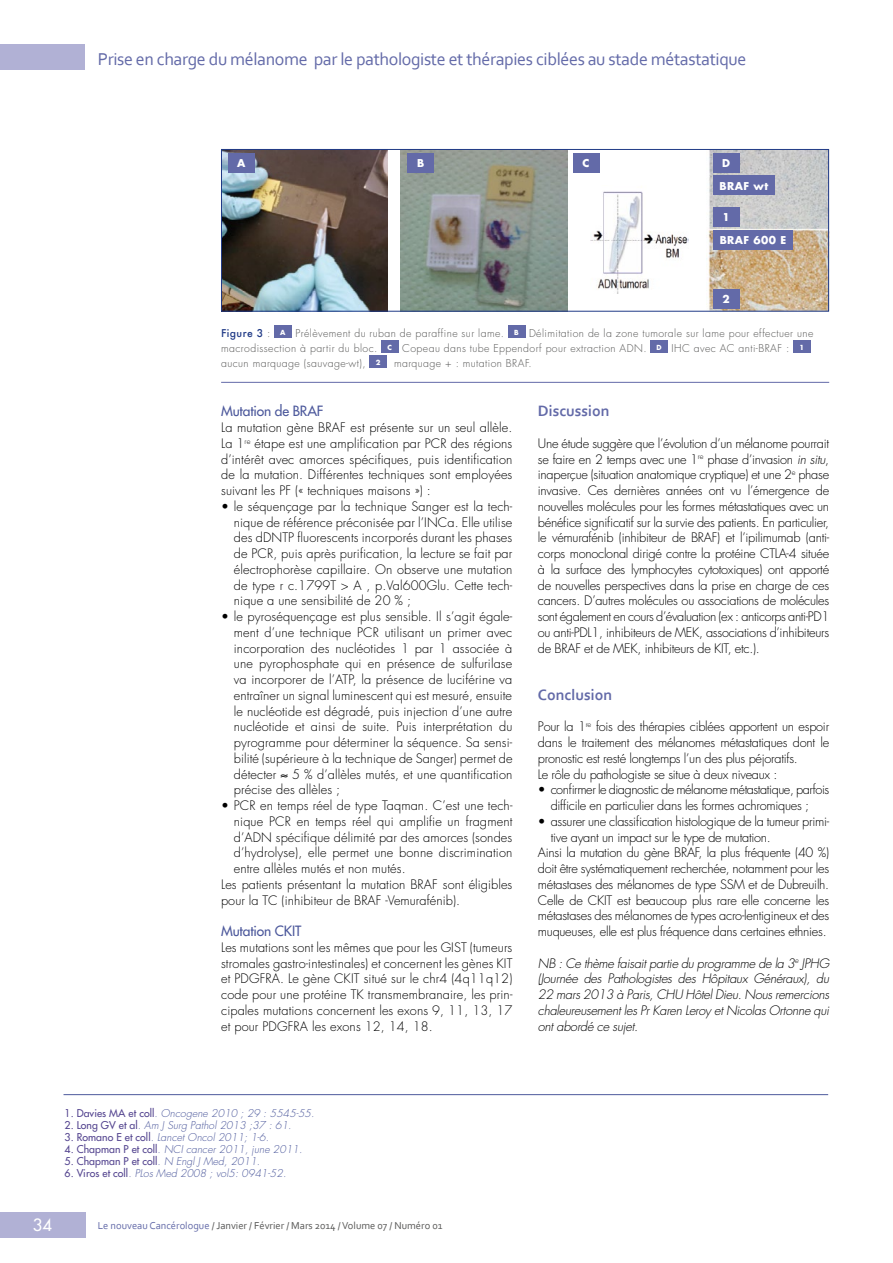
<style>
.page{position:relative;width:893px;height:1263px;background:#fff}
.page>*{position:absolute;margin:0;border:0;box-sizing:border-box;transform-origin:0 0}
.t1{font:18px "Corbel";letter-spacing:-.02em;color:#636aa8}
.t2{font:16.5px "Futura";color:#fff}
.t3{font:700 15.75px "Corbel";color:#636aa8}
.t4{font:13.8px "Futura";letter-spacing:-.01em;color:#4d599c}
.t5{font:300 12.75px/15.8px "Futura";letter-spacing:-.02em;color:#000;text-align:justify}
.t6{font:italic 300 12.75px/15.8px "Futura";letter-spacing:-.02em;color:#000;text-align:justify}
.t7{font:300 12.75px "Futura";letter-spacing:.01em;color:#000}
.t8{font:300 12.75px "Futura";letter-spacing:.005em;color:#000}
.t9{font:300 10.5px/15px "Futura";letter-spacing:.04em;color:#575756}
.t10{font:italic 300 10.5px "Futura";letter-spacing:.005em;color:#4d599c}
.t11{font:10.5px "Corbel";color:#575756}
.t12{font:10.5px "Futura";letter-spacing:.005em;color:#554690}
.t13{font:700 10.5px "Futura";letter-spacing:.04em;color:#fff}
.s1{font-weight:500;color:#213b87}
.s2{font-style:italic}
.s3{font-weight:400;font-style:normal;color:#554690}
.s4{font-weight:300;font-style:italic;color:#4d599c}
.s5{color:#636aa8}
</style>
<div class="page">
<div style="left:0;top:1212px;width:85px;height:25px;background:#b1b1d5"></div>
<div style="left:0;top:44px;width:85px;height:26px;background:#b1b1d5"></div>
<hr style="left:64px;top:1094px;width:764px;height:1px;background:#4d599c">
<img style="left:223px;top:151px;width:164px;height:159px">
<img style="left:401px;top:151px;width:166px;height:159px">
<img style="left:591px;top:191px;width:98px;height:102px">
<img style="left:706px;top:151px;width:121px;height:159px">
<div style="left:228px;top:153px;width:26px;height:19px;background:#636aa8"></div>
<div style="left:407px;top:153px;width:27px;height:19px;background:#636aa8"></div>
<div style="left:573px;top:153px;width:26px;height:19px;background:#636aa8"></div>
<div style="left:713px;top:153px;width:26px;height:19px;background:#636aa8"></div>
<div style="left:713px;top:207px;width:26px;height:19px;background:#636aa8"></div>
<div style="left:713px;top:289px;width:26px;height:19px;background:#636aa8"></div>
<div style="left:713px;top:176px;width:62px;height:19px;background:#636aa8"></div>
<div style="left:713px;top:230px;width:80px;height:19px;background:#636aa8"></div>
<div style="left:274px;top:326px;width:17px;height:12px;background:#636aa8"></div>
<div style="left:508px;top:326px;width:17px;height:12px;background:#636aa8"></div>
<div style="left:381px;top:341px;width:17px;height:12px;background:#636aa8"></div>
<div style="left:650px;top:341px;width:18px;height:12px;background:#636aa8"></div>
<div style="left:793px;top:341px;width:17px;height:12px;background:#636aa8"></div>
<div style="left:370px;top:356px;width:17px;height:12px;background:#636aa8"></div>
<hr style="left:221px;top:382px;width:608px;height:1px;background:#636aa8">
<div style="left:221px;top:149px;width:608px;height:163px;border:1px solid #213b87"></div>
<h1 class="t1" style="left:98px;top:48px;width:650px">Prise en charge du mélanome par le pathologiste et thérapies ciblées au stade métastatique</h1>
<p class="t13" style="left:237px;top:156px;width:10px">A</p>
<p class="t13" style="left:417px;top:156px;width:9px">B</p>
<p class="t13" style="left:583px;top:156px;width:8px">C</p>
<p class="t13" style="left:722px;top:156px;width:9px">D</p>
<p class="t13" style="left:720px;top:179px;width:50px">BRAF wt</p>
<p class="t13" style="left:722px;top:210px;width:9px">1</p>
<p class="t13" style="left:720px;top:233px;width:68px">BRAF 600 E</p>
<p class="t13" style="left:722px;top:292px;width:9px">2</p>
<p class="t9" style="left:221px;top:326px;width:594px"><span class="s1">Figure 3</span> : <sup>A</sup> Prélèvement du ruban de paraffine sur lame. <sup>B</sup> Délimitation de la zone tumorale sur lame pour effectuer une macrodissection à partir du bloc. <sup>C</sup> Copeau dans tube Eppendorf pour extraction ADN. <sup>D</sup> IHC avec AC anti-BRAF : <sup>1 </sup>aucun marquage (sauvage-wt), <sup>2</sup></p>
<p class="t9" style="left:394px;top:356px;width:139px">marquage + : mutation BRAF.</p>
<p class="t4" style="left:221px;top:403px;width:104px">Mutation de BRAF</p>
<p class="t5" style="left:221px;top:420px;width:293px">La mutation gène BRAF est présente sur un seul allèle.<br>La 1<sup>re</sup> étape est une amplification par PCR des régions d’intérêt avec amorces spécifiques, puis identification de la mutation. Différentes techniques sont employées suivant les PF (« techniques maisons ») :</p>
<p class="t5" style="left:234px;top:499px;width:280px;text-indent:-13px">• le séquençage par la technique Sanger est la tech&shy;nique de référence préconisée par l’INCa. Elle utilise des dDNTP fluorescents incorporés durant les phases de PCR, puis après purification, la lecture se fait par électrophorèse capillaire. On observe une mutation de type r c.1799T &gt; A , p.Val600Glu. Cette tech&shy;nique a une sensibilité de 20 % ;</p>
<p class="t5" style="left:234px;top:609px;width:280px;text-indent:-13px">• le pyroséquençage est plus sensible. Il s’agit égale&shy;ment d’une technique PCR utilisant un primer avec incorporation des nucléotides 1 par 1 associée à une pyrophosphate qui en présence de sulfurilase va incorporer de l’ATP, la présence de luciférine va entraîner un signal luminescent qui est mesuré, ensuite le nucléotide est dégradé, puis injection d’une autre nucléotide et ainsi de suite. Puis interprétation du pyrogramme pour déterminer la séquence. Sa sensi&shy;bilité (supérieure à la technique de Sanger) permet de détecter ≈ 5 % d’allèles mutés, et une quantification précise des allèles ;</p>
<p class="t7" style="left:221px;top:798px;width:293px">• PCR en temps réel de type Taqman. C’est une tech-</p>
<p class="t7" style="left:234px;top:813px;width:280px">nique PCR en temps réel qui amplifie un fragment</p>
<p class="t7" style="left:234px;top:829px;width:280px">d’ADN spécifique délimité par des amorces (sondes</p>
<p class="t7" style="left:234px;top:845px;width:280px">d’hydrolyse), elle permet une bonne discrimination</p>
<p class="t7" style="left:234px;top:861px;width:173px">entre allèles mutés et non mutés.</p>
<p class="t8" style="left:221px;top:876px;width:293px">Les patients présentant la mutation BRAF sont éligibles</p>
<p class="t8" style="left:221px;top:892px;width:241px">pour la TC (inhibiteur de BRAF -Vemurafénib).</p>
<p class="t4" style="left:221px;top:922px;width:82px">Mutation CKIT</p>
<p class="t5" style="left:221px;top:940px;width:293px">Les mutations sont les mêmes que pour les GIST (tumeurs stromales gastro-intestinales) et concernent les gènes KIT et PDGFRA. Le gène CKIT situé sur le chr4 (4q11q12) code pour une protéine TK transmembranaire, les prin&shy;cipales mutations concernent les exons 9, 11, 13, 17 et pour PDGFRA les exons 12, 14, 18.</p>
<p class="t3" style="left:538px;top:401px;width:73px">Discussion</p>
<p class="t5" style="left:538px;top:436px;width:293px">Une étude suggère que l’évolution d’un mélanome pourrait se faire en 2 temps avec une 1<sup>re</sup> phase d’invasion <span class="s2">in situ</span>, inaperçue (situation anatomique cryptique) et une 2<sup>e</sup> phase invasive. Ces dernières années ont vu l’émergence de nouvelles molécules pour les formes métastatiques avec un bénéfice significatif sur la survie des patients. En particulier, le vémurafénib (inhibiteur de BRAF) et l’ipilimumab (anti&shy;corps monoclonal dirigé contre la protéine CTLA-4 située à la surface des lymphocytes cytotoxiques) ont apporté de nouvelles perspectives dans la prise en charge de ces cancers. D’autres molécules ou associations de molécules sont également en cours d’évaluation (ex : anticorps anti-PD1 ou anti-PDL1, inhibiteurs de MEK, associations d’inhibiteurs de BRAF et de MEK, inhibiteurs de KIT, etc.).</p>
<p class="t3" style="left:538px;top:685px;width:76px">Conclusion</p>
<p class="t5" style="left:538px;top:719px;width:293px;text-align:left">Pour la 1<sup>re</sup> fois des thérapies ciblées apportent un espoir dans le traitement des mélanomes métastatiques dont le pronostic est resté longtemps l’un des plus péjoratifs.<br>Le rôle du pathologiste se situe à deux niveaux :</p>
<p class="t5" style="left:538px;top:782px;width:293px;text-align:center">• confirmer le diagnostic de mélanome métastatique, parfois difficile en particulier dans les formes achromiques ;</p>
<p class="t5" style="left:538px;top:814px;width:293px">• assurer une classification histologique de la tumeur primi-</p>
<p class="t5" style="left:551px;top:829px;width:222px">tive ayant un impact sur le type de mutation.</p>
<p class="t5" style="left:538px;top:845px;width:293px">Ainsi la mutation du gène BRAF, la plus fréquente (40 %)</p>
<p class="t5" style="left:538px;top:861px;width:293px">doit être systématiquement recherchée, notamment pour les</p>
<p class="t5" style="left:538px;top:877px;width:293px">métastases des mélanomes de type SSM et de Dubreuilh.</p>
<p class="t5" style="left:538px;top:892px;width:293px">Celle de CKIT est beaucoup plus rare elle concerne les</p>
<p class="t5" style="left:538px;top:908px;width:293px">métastases des mélanomes de types acro-lentigineux et des</p>
<p class="t5" style="left:538px;top:924px;width:290px">muqueuses, elle est plus fréquence dans certaines ethnies.</p>
<p class="t6" style="left:538px;top:955px;width:293px">NB : Ce thème faisait partie du programme de la 3<sup>e</sup> JPHG (Journée des Pathologistes des Hôpitaux Généraux), du 22 mars 2013 à Paris, CHU Hôtel Dieu. Nous remercions chaleureusement les Pr Karen Leroy et Nicolas Ortonne qui ont abordé ce sujet.</p>
<p class="t10" style="left:65px;top:1107px;width:251px"><span class="s3">1. Davies MA et coll</span>. Oncogene 2010 ; 29 : 5545-55.</p>
<p class="t10" style="left:65px;top:1119px;width:228px"><span class="s3">2. Long GV et al</span>. Am J Surg Pathol 2013 ;37 : 61.</p>
<p class="t10" style="left:65px;top:1131px;width:206px"><span class="s3">3. Romano E et coll</span>. Lancet Oncol 2011; 1-6.</p>
<p class="t10" style="left:65px;top:1143px;width:239px"><span class="s3">4. Chapman P et coll</span>. NCI cancer 2011, june 2011.</p>
<p class="t12" style="left:65px;top:1155px;width:197px">5. Chapman P et coll<span class="s4">. N Engl J Med, 2011.</span></p>
<p class="t10" style="left:65px;top:1167px;width:223px"><span class="s3">6. Viros et coll</span>. PLos Med 2008 ; vol5: 0941-52.</p>
<p class="t2" style="left:33px;top:1215px;width:21px">34</p>
<p class="t11" style="left:98px;top:1218px;width:346px"><span class="s5">Le nouveau Cancérologue</span> / Janvier / Février / Mars 2014 / Volume 07 / Numéro 01</p>
</div>
